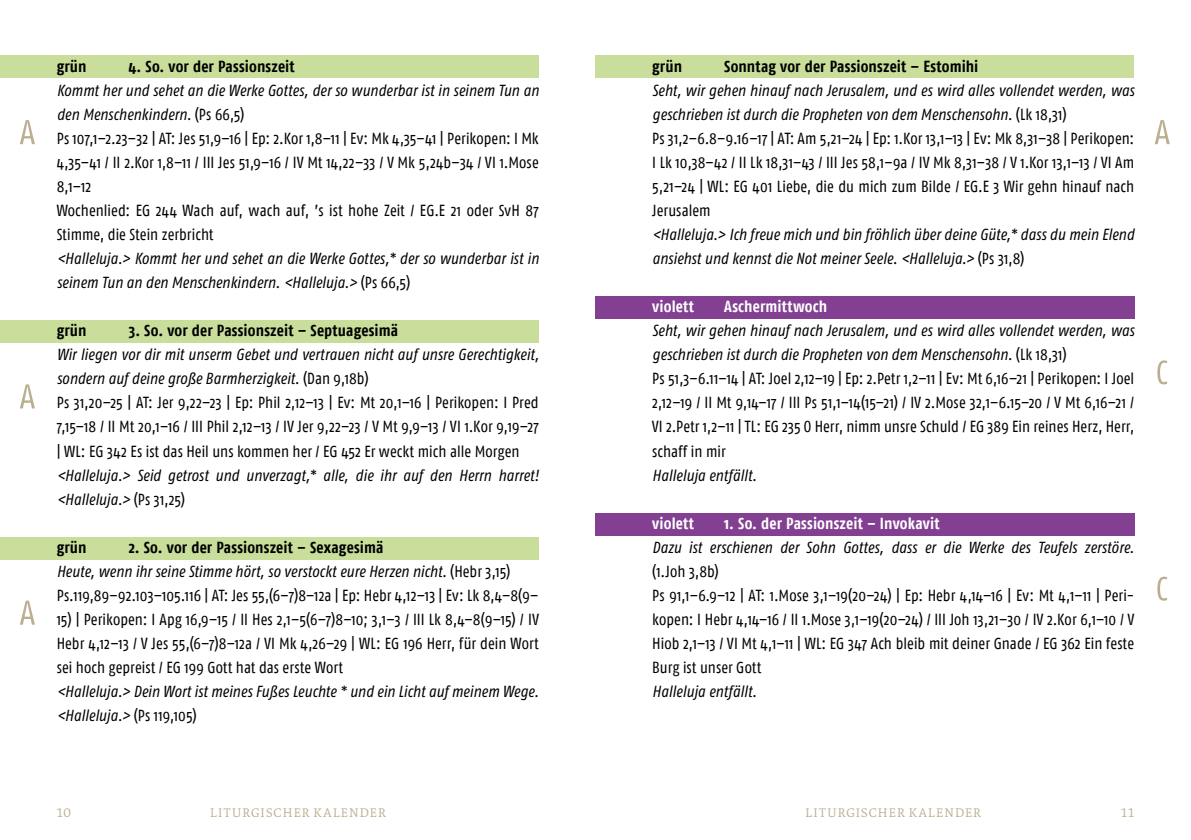
<style>
.page{position:relative;width:1191px;height:840px;background:#fff}
.page>*{position:absolute;margin:0;border:0;box-sizing:border-box;transform-origin:0 0}
.t1{font:16px/24px "Fago Co";letter-spacing:.005em;color:#000;text-align:justify}
.t2{font:italic condensed 16px/24px "Fago OT";letter-spacing:.005em;color:#000}
.t3{font:700 16px "Fago Co";letter-spacing:.01em;color:#000}
.t4{font:700 16px "Fago Co";letter-spacing:.01em;color:#fff}
.t5{font:300 expanded 16px "Tundra OT";letter-spacing:.03em;color:#bbae91}
.s1{font-family:"Fago Co";font-style:normal;font-stretch:normal}
</style>
<div class="page">
<div style="left:0;top:320px;width:539px;height:22px;background:#c9de9b"></div>
<div style="left:0;top:55px;width:539px;height:23px;background:#c9de9b"></div>
<div style="left:0;top:536px;width:539px;height:23px;background:#c9de9b"></div>
<div style="left:595px;top:296px;width:539px;height:23px;background:#833f91"></div>
<div style="left:595px;top:512px;width:539px;height:23px;background:#833f91"></div>
<div style="left:595px;top:55px;width:539px;height:23px;background:#c9de9b"></div>
<svg style="left:20px;top:120px;width:15px;height:24px"></svg>
<svg style="left:20px;top:384px;width:15px;height:24px"></svg>
<svg style="left:20px;top:600px;width:15px;height:24px"></svg>
<svg style="left:1154px;top:120px;width:15px;height:24px"></svg>
<svg style="left:1157px;top:360px;width:10px;height:24px"></svg>
<svg style="left:1157px;top:576px;width:10px;height:24px"></svg>
<p class="t3" style="left:57px;top:57px;width:31px">grün</p>
<p class="t3" style="left:129px;top:57px;width:167px">4. So. vor der Passionszeit</p>
<p class="t2" style="left:57px;top:78px;width:483px">Kommt her und sehet an die Werke Gottes, der so wunderbar ist in seinem Tun an den Menschenkindern. <span class="s1">(Ps 66,5)</span></p>
<p class="t1" style="left:57px;top:126px;width:483px;text-align:left">Ps 107,1–2.23–32 | AT: Jes 51,9–16 | Ep: 2.Kor 1,8–11 | Ev: Mk 4,35–41 | Perikopen: I Mk 4,35–41 / II 2.Kor 1,8–11 / III Jes 51,9–16 / IV Mt 14,22–33 / V Mk 5,24b–34 / VI 1.Mose 8,1–12<br>Wochenlied: EG 244 Wach auf, wach auf, ’s ist hohe Zeit / EG.E 21 oder SvH 87<br>Stimme, die Stein zerbricht</p>
<p class="t2" style="left:57px;top:246px;width:483px">&lt;Halleluja.&gt; Kommt her und sehet an die Werke Gottes,* der so wunderbar ist in seinem Tun an den Menschenkindern. &lt;Halleluja.&gt; <span class="s1">(Ps 66,5)</span></p>
<p class="t3" style="left:57px;top:321px;width:31px">grün</p>
<p class="t3" style="left:129px;top:321px;width:271px">3. So. vor der Passionszeit – Septuagesimä</p>
<p class="t2" style="left:57px;top:342px;width:483px">Wir liegen vor dir mit unserm Gebet und vertrauen nicht auf unsre Gerechtigkeit, sondern auf deine große Barmherzigkeit. <span class="s1">(Dan 9,18b)</span></p>
<p class="t1" style="left:57px;top:390px;width:483px">Ps 31,20–25 | AT: Jer 9,22–23 | Ep: Phil 2,12–13 | Ev: Mt 20,1–16 | Perikopen: I Pred 7,15–18 / II Mt 20,1–16 / III Phil 2,12–13 / IV Jer 9,22–23 / V Mt 9,9–13 / VI 1.Kor 9,19–27 | WL: EG 342 Es ist das Heil uns kommen her / EG 452 Er weckt mich alle Morgen</p>
<p class="t2" style="left:57px;top:462px;width:483px">&lt;Halleluja.&gt; Seid getrost und unverzagt,* alle, die ihr auf den Herrn harret! &lt;Halleluja.&gt; <span class="s1">(Ps 31,25)</span></p>
<p class="t3" style="left:57px;top:537px;width:31px">grün</p>
<p class="t3" style="left:129px;top:537px;width:256px">2. So. vor der Passionszeit – Sexagesimä</p>
<p class="t2" style="left:57px;top:558px;width:455px">Heute, wenn ihr seine Stimme hört, so verstockt eure Herzen nicht. <span class="s1">(Hebr 3,15)</span></p>
<p class="t1" style="left:57px;top:582px;width:483px">Ps.119,89–92.103–105.116 | AT: Jes 55,(6–7)8–12a | Ep: Hebr 4,12–13 | Ev: Lk 8,4–8(9–</p>
<p class="t1" style="left:57px;top:606px;width:483px">15) | Perikopen: I Apg 16,9–15 / II Hes 2,1–5(6–7)8–10; 3,1–3 / III Lk 8,4–8(9–15) / IV Hebr 4,12–13 / V Jes 55,(6–7)8–12a / VI Mk 4,26–29 | WL: EG 196 Herr, für dein Wort sei hoch gepreist / EG 199 Gott hat das erste Wort</p>
<p class="t2" style="left:57px;top:678px;width:483px">&lt;Halleluja.&gt; Dein Wort ist meines Fußes Leuchte * und ein Licht auf meinem Wege. &lt;Halleluja.&gt; <span class="s1">(Ps 119,105)</span></p>
<p class="t3" style="left:652px;top:57px;width:31px">grün</p>
<p class="t3" style="left:724px;top:57px;width:256px">Sonntag vor der Passionszeit – Estomihi</p>
<p class="t2" style="left:652px;top:78px;width:483px">Seht, wir gehen hinauf nach Jerusalem, und es wird alles vollendet werden, was geschrieben ist durch die Propheten von dem Menschensohn. <span class="s1">(Lk 18,31)</span></p>
<p class="t1" style="left:652px;top:126px;width:483px">Ps 31,2–6.8–9.16–17 | AT: Am 5,21–24 | Ep: 1.Kor 13,1–13 | Ev: Mk 8,31–38 | Perikopen:<br>I Lk 10,38–42 / II Lk 18,31–43 / III Jes 58,1–9a / IV Mk 8,31–38 / V 1.Kor 13,1–13 / VI Am 5,21–24 | WL: EG 401 Liebe, die du mich zum Bilde / EG.E 3 Wir gehn hinauf nach Jerusalem</p>
<p class="t2" style="left:652px;top:222px;width:483px">&lt;Halleluja.&gt; Ich freue mich und bin fröhlich über deine Güte,* dass du mein Elend ansiehst und kennst die Not meiner Seele. &lt;Halleluja.&gt; <span class="s1">(Ps 31,8)</span></p>
<p class="t4" style="left:652px;top:297px;width:43px">violett</p>
<p class="t4" style="left:724px;top:297px;width:104px">Aschermittwoch</p>
<p class="t2" style="left:652px;top:318px;width:483px">Seht, wir gehen hinauf nach Jerusalem, und es wird alles vollendet werden, was geschrieben ist durch die Propheten von dem Menschensohn. <span class="s1">(Lk 18,31)</span></p>
<p class="t1" style="left:652px;top:366px;width:483px">Ps 51,3–6.11–14 | AT: Joel 2,12–19 | Ep: 2.Petr 1,2–11 | Ev: Mt 6,16–21 | Perikopen: I Joel 2,12–19 / II Mt 9,14–17 / III Ps 51,1–14(15–21) / IV 2.Mose 32,1–6.15–20 / V Mt 6,16–21 / VI 2.Petr 1,2–11 | TL: EG 235 O Herr, nimm unsre Schuld / EG 389 Ein reines Herz, Herr, schaff in mir</p>
<p class="t2" style="left:652px;top:462px;width:106px">Halleluja entfällt.</p>
<p class="t4" style="left:652px;top:513px;width:43px">violett</p>
<p class="t4" style="left:724px;top:513px;width:217px">1. So. der Passionszeit – Invokavit</p>
<p class="t2" style="left:652px;top:534px;width:483px">Dazu ist erschienen der Sohn Gottes, dass er die Werke des Teufels zerstöre.</p>
<p class="t1" style="left:652px;top:558px;width:483px;text-align:left">(1.Joh 3,8b)<br>Ps 91,1–6.9–12 | AT: 1.Mose 3,1–19(20–24) | Ep: Hebr 4,14–16 | Ev: Mt 4,1–11 | Peri&shy;kopen: I Hebr 4,14–16 / II 1.Mose 3,1–19(20–24) / III Joh 13,21–30 / IV 2.Kor 6,1–10 / V Hiob 2,1–13 / VI Mt 4,1–11 | WL: EG 347 Ach bleib mit deiner Gnade / EG 362 Ein feste Burg ist unser Gott</p>
<p class="t2" style="left:652px;top:678px;width:106px">Halleluja entfällt.</p>
<p class="t5" style="left:57px;top:802px;width:16px">10</p>
<p class="t5" style="left:210px;top:802px;width:178px">liturgischer kalender</p>
<p class="t5" style="left:805px;top:802px;width:178px">liturgischer kalender</p>
<p class="t5" style="left:1121px;top:802px;width:15px">11</p>
</div>
